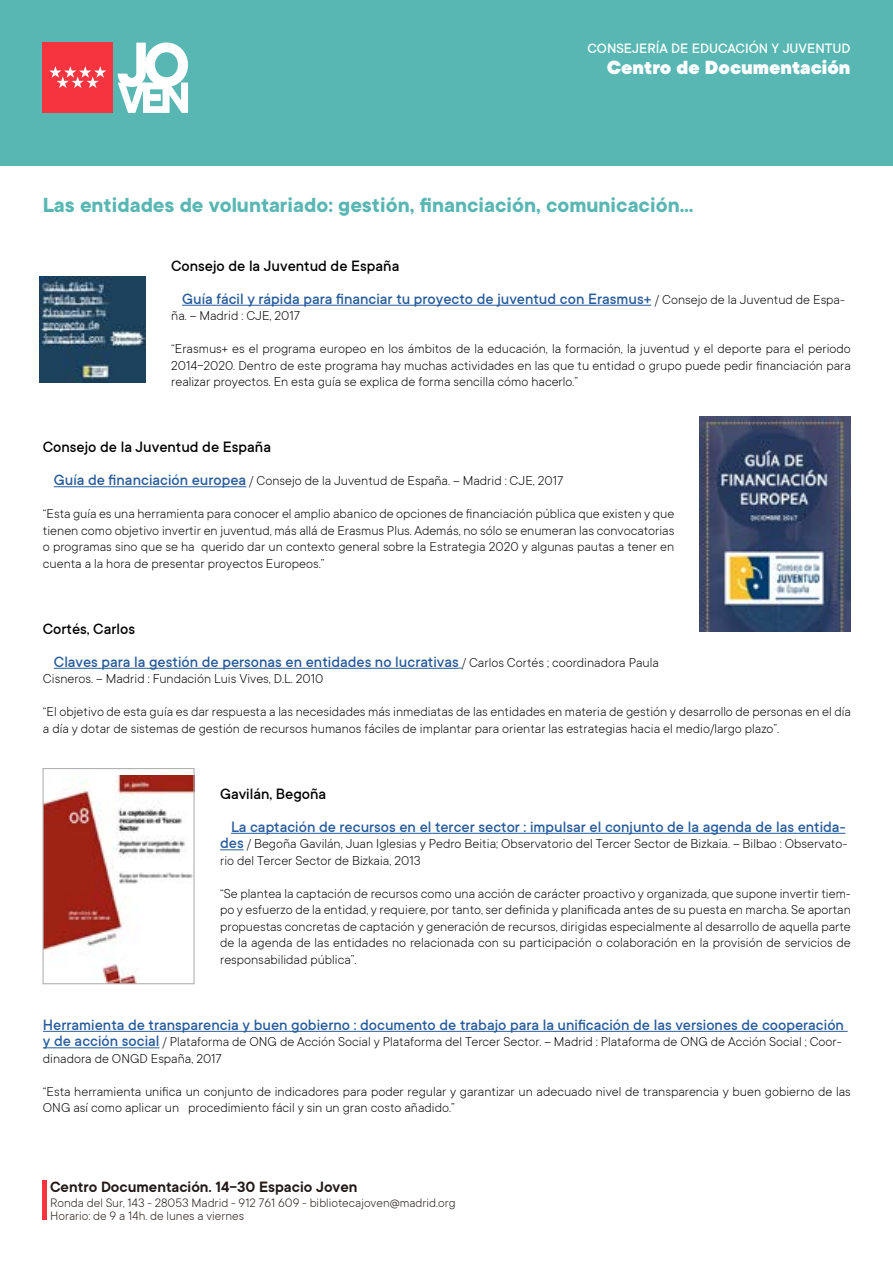
<style>
.page{position:relative;width:893px;height:1263px;background:#fff}
.page>*{position:absolute;margin:0;border:0;box-sizing:border-box;transform-origin:0 0}
.t1{font:700 22.5px "TT Commons";color:#59b7b3}
.t2{font:900 21px "TT Commons";color:#fff}
.t3{font:500 16.5px/33px "TT Commons";color:#275b9b}
.t4{font:500 16.5px "TT Commons";color:#000}
.t5{font:600 16.5px "TT Commons";color:#211915}
.t6{font:500 15px "TT Commons";color:#fff}
.t7{font:300 14.25px/16.5px "TT Commons";color:#000}
.t8{font:300 13.5px/13.5px "TT Commons";color:#211915}
.s1{color:#000}
.s2{font-weight:300;font-size:14.25px;color:#000}
.s3{font-weight:500;font-size:16.5px;color:#275b9b}
</style>
<div class="page">
<div style="left:0;top:0;width:893px;height:166px;background:#59b7b3"></div>
<div style="left:43px;top:43px;width:70px;height:70px;background:#f6343f"></div>
<svg style="left:49px;top:66px;width:57px;height:22px"></svg>
<svg style="left:118px;top:43px;width:70px;height:70px"></svg>
<hr style="left:43px;top:1180px;width:4px;height:40px;background:#f6343f">
<hr style="left:182px;top:305px;width:469px;height:1px;background:#275b9b">
<hr style="left:54px;top:486px;width:192px;height:1px;background:#275b9b">
<hr style="left:54px;top:668px;width:405px;height:1px;background:#275b9b">
<hr style="left:231px;top:833px;width:614px;height:1px;background:#275b9b">
<svg style="left:220px;top:849px;width:24px;height:1px"></svg>
<hr style="left:43px;top:1031px;width:805px;height:1px;background:#275b9b">
<hr style="left:43px;top:1047px;width:117px;height:1px;background:#275b9b">
<img style="left:39px;top:276px;width:107px;height:107px">
<img style="left:700px;top:416px;width:151px;height:215px">
<img style="left:45px;top:775px;width:148px;height:207px">
<div style="left:43px;top:768px;width:152px;height:216px;border:1px solid #b3b2b2"></div>
<p class="t6" style="left:587px;top:40px;width:264px">CONSEJERÍA DE EDUCACIÓN Y JUVENTUD</p>
<h2 class="t2" style="left:607px;top:56px;width:245px">Centro de Documentación</h2>
<h1 class="t1" style="left:43px;top:193px;width:652px">Las entidades de voluntariado: gestión, financiación, comunicación...</h1>
<p class="t3" style="left:182px;top:249px;width:664px;text-indent:-11px"><span class="s1">Consejo de la Juventud de España<br></span>Guía fácil y rápida para financiar tu proyecto de juventud con Erasmus+ <span class="s2">/ Consejo de la Juventud de Espa-</span></p>
<p class="t7" style="left:171px;top:307px;width:130px">ña. -- Madrid : CJE, 2017</p>
<p class="t7" style="left:171px;top:340px;width:681px;text-align:justify">“Erasmus+ es el programa europeo en los ámbitos de la educación, la formación, la juventud y el deporte para el periodo 2014-2020. Dentro de este programa hay muchas actividades en las que tu entidad o grupo puede pedir financiación para realizar proyectos. En esta guía se explica de forma sencilla cómo hacerlo.”</p>
<p class="t4" style="left:43px;top:438px;width:230px">Consejo de la Juventud de España</p>
<p class="t7" style="left:54px;top:472px;width:511px"><span class="s3">Guía de financiación europea</span> / Consejo de la Juventud de España. -- Madrid : CJE, 2017</p>
<p class="t7" style="left:43px;top:505px;width:633px;text-align:justify">“Esta guía es una herramienta para conocer el amplio abanico de opciones de financiación pública que existen y que tienen como objetivo invertir en juventud, más allá de Erasmus Plus. Además, no sólo se enumeran las convocatorias o programas sino que se ha querido dar un contexto general sobre la Estrategia 2020 y algunas pautas a tener en cuenta a la hora de presentar proyectos Europeos.”</p>
<p class="t3" style="left:54px;top:612px;width:606px;text-indent:-11px"><span class="s1">Cortés, Carlos<br></span>Claves para la gestión de personas en entidades no lucrativas <span class="s2">/ Carlos Cortés ; coordinadora Paula</span></p>
<p class="t7" style="left:43px;top:670px;width:282px">Cisneros. -- Madrid : Fundación Luis Vives, D.L. 2010</p>
<p class="t7" style="left:43px;top:703px;width:809px">“El objetivo de esta guía es dar respuesta a las necesidades más inmediatas de las entidades en materia de gestión y desarrollo de personas en el día a día y dotar de sistemas de gestión de recursos humanos fáciles de implantar para orientar las estrategias hacia el medio/largo plazo”.</p>
<p class="t4" style="left:220px;top:784px;width:108px">Gavilán, Begoña</p>
<p class="t3" style="left:231px;top:810px;width:616px">La captación de recursos en el tercer sector : impulsar el conjunto de la agenda de las entida-</p>
<p class="t7" style="left:220px;top:835px;width:629px"><span class="s3">des</span> / Begoña Gavilán, Juan Iglesias y Pedro Beitia; Observatorio del Tercer Sector de Bizkaia. -- Bilbao : Observato&shy;rio del Tercer Sector de Bizkaia, 2013</p>
<p class="t7" style="left:220px;top:885px;width:632px;text-align:justify">“Se plantea la captación de recursos como una acción de carácter proactivo y organizada, que supone invertir tiem&shy;po y esfuerzo de la entidad, y requiere, por tanto, ser definida y planificada antes de su puesta en marcha. Se aportan propuestas concretas de captación y generación de recursos, dirigidas especialmente al desarrollo de aquella parte de la agenda de las entidades no relacionada con su participación o colaboración en la provisión de servicios de responsabilidad pública”.</p>
<p class="t3" style="left:43px;top:1008px;width:803px">Herramienta de transparencia y buen gobierno : documento de trabajo para la unificación de las versiones de cooperación</p>
<p class="t7" style="left:43px;top:1033px;width:800px"><span class="s3">y de acción social</span> / Plataforma de ONG de Acción Social y Plataforma del Tercer Sector. -- Madrid : Plataforma de ONG de Acción Social ; Coor&shy;dinadora de ONGD España, 2017</p>
<p class="t7" style="left:43px;top:1083px;width:809px">“Esta herramienta unifica un conjunto de indicadores para poder regular y garantizar un adecuado nivel de transparencia y buen gobierno de las<br>ONG así como aplicar un procedimiento fácil y sin un gran costo añadido.”</p>
<p class="t5" style="left:50px;top:1178px;width:309px">Centro Documentación. 14-30 Espacio Joven</p>
<p class="t8" style="left:50px;top:1196px;width:407px">Ronda del Sur, 143 - 28053 Madrid - 912 761 609 - bibliotecajoven@madrid.org<br>Horario: de 9 a 14h. de lunes a viernes</p>
</div>
